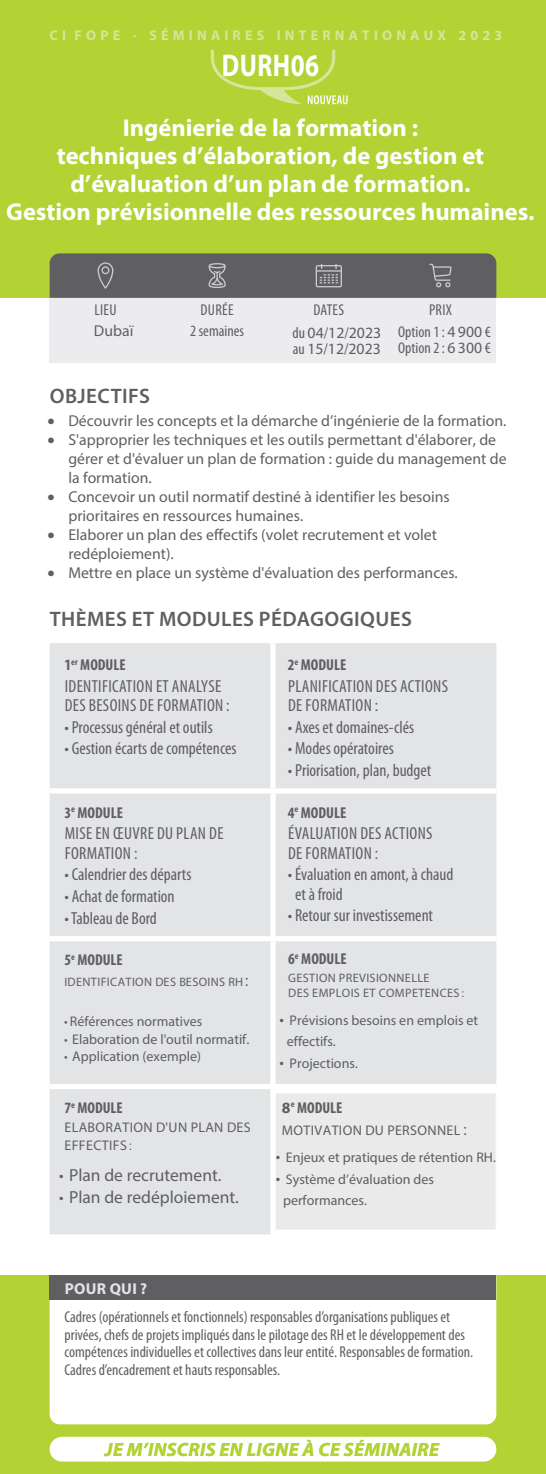
<style>
.page{position:relative;width:546px;height:1474px;background:#fff}
.page>*{position:absolute;margin:0;border:0;box-sizing:border-box;transform-origin:0 0}
.t1{font:700 31.5px "Myriad Pro";letter-spacing:.02em;color:#fff;scale:.8 1}
.t2{font:700 24.5px/28px "Myriad Pro";color:#fff;text-align:center}
.t3{font:600 21px "Myriad Pro";letter-spacing:.02em;color:#5f5f62}
.t4{font:italic 700 19.25px "Myriad Pro";letter-spacing:.02em;color:#b3d234}
.t5{font:condensed 17.5px/19.2px "Myriad Pro";color:#5f5f62}
.t6{font:condensed 17.5px/19.2px "Myriad Pro";letter-spacing:.02em;color:#5f5f62}
.t7{font:17.5px "Myriad Pro";color:#5f5f62}
.t8{font:15.75px/18.9px "Myriad Pro";color:#5f5f62}
.t9{font:condensed 15.75px/17.5px "Myriad Pro";color:#5f5f62;text-align:center}
.t10{font:700 condensed 15.75px "Myriad Pro";color:#5f5f62}
.t11{font:700 15.75px "Myriad Pro";letter-spacing:.02em;color:#e3e4e6}
.t12{font:14px/21px "Myriad Pro";color:#5f5f62}
.t13{font:14px/18.6px "Myriad Pro";letter-spacing:.025em;color:#5f5f62}
.t14{font:700 14px "Myriad Pro";letter-spacing:.3em;color:#d7e59a}
.t15{font:12.25px/15.6px "Myriad Pro";letter-spacing:.03em;color:#5f5f62}
.s1{font-stretch:normal}
.s2{font-stretch:condensed}
.s3{font-stretch:condensed;font-size:17.5px}
</style>
<div class="page">
<div style="left:0;top:1275px;width:546px;height:198px;background:#b3d234"></div>
<div style="left:50px;top:298px;width:446px;height:64px;background:#ececee"></div>
<div style="left:50px;top:1300px;width:446px;height:124px;background:#fff"></div>
<div style="left:0;top:0;width:546px;height:298px;background:#b3d234"></div>
<svg style="left:50px;top:253px;width:446px;height:45px;background:#636464"></svg>
<div style="left:50px;top:1275px;width:446px;height:25px;background:#5f5f62"></div>
<div style="left:50px;top:643px;width:446px;height:591px;background:#e3e4e6"></div>
<div style="left:270px;top:643px;width:5px;height:145px;background:#fff"></div>
<div style="left:50px;top:788px;width:223px;height:5px;background:#fff"></div>
<div style="left:273px;top:788px;width:223px;height:5px;background:#fff"></div>
<div style="left:270px;top:793px;width:5px;height:143px;background:#fff"></div>
<div style="left:50px;top:936px;width:223px;height:5px;background:#fff"></div>
<div style="left:273px;top:936px;width:223px;height:5px;background:#fff"></div>
<div style="left:270px;top:941px;width:5px;height:142px;background:#fff"></div>
<div style="left:50px;top:1083px;width:223px;height:6px;background:#fff"></div>
<div style="left:273px;top:1083px;width:223px;height:6px;background:#fff"></div>
<div style="left:270px;top:1089px;width:5px;height:145px;background:#fff"></div>
<div style="left:50px;top:1436px;width:446px;height:25px;background:#fff;border-radius:12px"></div>
<svg style="left:211px;top:50px;width:136px;height:54px"></svg>
<p class="t14" style="left:50px;top:26px;width:454px">CI FOPE - SÉMINAIRES INTERNATIONAUX 2023</p>
<h1 class="t1" style="left:222px;top:45px;width:123px">DURH06</h1>
<h2 class="t2" style="left:6px;top:113px;width:530px">Ingénierie de la formation :<br>techniques d’élaboration, de gestion et d’évaluation d’un plan de formation.<br>Gestion prévisionnelle des ressources humaines.</h2>
<p class="t9" style="left:94px;top:301px;width:24px">LIEU</p>
<p class="t8" style="left:94px;top:321px;width:41px">Dubaï</p>
<p class="t9" style="left:190px;top:299px;width:55px;line-height:21.7px">DURÉE<br>2 semaines</p>
<p class="t9" style="left:292px;top:298px;width:90px;line-height:23.8px;text-align:left;text-indent:21px">DATES<br>du <span class="s1">04</span>/<span class="s1">12</span>/<span class="s1">2023</span></p>
<p class="t8" style="left:293px;top:339px;width:89px"><span class="s2">au</span> 15<span class="s2">/</span>12<span class="s2">/</span>2023</p>
<p class="t9" style="left:398px;top:298px;width:94px;line-height:22.4px">PRIX<br>Option 1 : <span class="s1">4 900</span> €</p>
<p class="t9" style="left:398px;top:340px;width:94px">Option 2 : <span class="s1">6 300</span> €</p>
<h3 class="t3" style="left:50px;top:384px;width:102px">OBJECTIFS</h3>
<p class="t8" style="left:47px;top:411px;width:460px">• Découvrir les concepts et la démarche d’ingénierie de la formation.</p>
<p class="t8" style="left:68px;top:430px;width:439px;text-indent:-21px">• S'approprier les techniques et les outils permettant d'élaborer, de gérer et d'évaluer un plan de formation : guide du management de la formation.</p>
<p class="t8" style="left:68px;top:487px;width:383px;text-indent:-21px">• Concevoir un outil normatif destiné à identifier les besoins prioritaires en ressources humaines.</p>
<p class="t8" style="left:68px;top:525px;width:370px;text-indent:-21px">• Elaborer un plan des effectifs (volet recrutement et volet redéploiement).</p>
<p class="t8" style="left:47px;top:563px;width:412px">• Mettre en place un système d'évaluation des performances.</p>
<h3 class="t3" style="left:50px;top:607px;width:363px">THÈMES ET MODULES PÉDAGOGIQUES</h3>
<p class="t10" style="left:64px;top:654px;width:63px">1<sup>er</sup> MODULE</p>
<p class="t6" style="left:65px;top:676px;width:166px">IDENTIFICATION ET ANALYSE<br>DES BESOINS DE FORMATION :</p>
<p class="t5" style="left:64px;top:717px;width:150px">• Processus général et outils</p>
<p class="t5" style="left:64px;top:739px;width:174px">• Gestion écarts de compétences</p>
<p class="t10" style="left:64px;top:802px;width:60px">3<sup>e</sup> MODULE</p>
<p class="t6" style="left:65px;top:824px;width:160px">MISE EN ŒUVRE DU PLAN DE<br>FORMATION :</p>
<p class="t5" style="left:64px;top:865px;width:128px">• Calendrier des départs</p>
<p class="t5" style="left:64px;top:887px;width:112px">• Achat de formation</p>
<p class="t5" style="left:64px;top:908px;width:94px">• Tableau de Bord</p>
<p class="t10" style="left:64px;top:949px;width:60px">5<sup>e</sup> MODULE</p>
<p class="t15" style="left:64px;top:973px;width:186px">IDENTIFICATION DES BESOINS RH <span class="s3">:</span></p>
<p class="t12" style="left:64px;top:1010px;width:140px"><span class="s2">•</span> Références normatives</p>
<p class="t12" style="left:64px;top:1028px;width:186px"><span class="s2">•</span> Elaboration de l'outil normatif.</p>
<p class="t12" style="left:64px;top:1045px;width:138px"><span class="s2">•</span> Application (exemple)</p>
<p class="t10" style="left:64px;top:1097px;width:60px">7<sup>e</sup> MODULE</p>
<p class="t13" style="left:64px;top:1117px;width:187px">ELABORATION D'UN PLAN DES<br>EFFECTIFS <span class="s2">:</span></p>
<p class="t7" style="left:59px;top:1164px;width:164px"><span class="s2">•</span> Plan de recrutement.</p>
<p class="t7" style="left:59px;top:1186px;width:181px"><span class="s2">•</span> Plan de redéploiement.</p>
<p class="t10" style="left:288px;top:654px;width:60px">2<sup>e</sup> MODULE</p>
<p class="t6" style="left:288px;top:676px;width:161px">PLANIFICATION DES ACTIONS<br>DE FORMATION :</p>
<p class="t5" style="left:288px;top:717px;width:128px">• Axes et domaines-clés</p>
<p class="t5" style="left:288px;top:739px;width:107px">• Modes opératoires</p>
<p class="t5" style="left:288px;top:761px;width:145px">• Priorisation, plan, budget</p>
<p class="t10" style="left:288px;top:802px;width:60px">4<sup>e</sup> MODULE</p>
<p class="t6" style="left:288px;top:824px;width:146px">ÉVALUATION DES ACTIONS<br>DE FORMATION :</p>
<p class="t5" style="left:295px;top:865px;width:160px;text-indent:-7px">• Évaluation en amont, à chaud et à froid</p>
<p class="t5" style="left:288px;top:906px;width:147px">• Retour sur investissement</p>
<p class="t10" style="left:288px;top:949px;width:60px">6<sup>e</sup> MODULE</p>
<p class="t15" style="left:288px;top:969px;width:177px">GESTION PREVISIONNELLE<br>DES EMPLOIS ET COMPETENCES <span class="s2">:</span></p>
<p class="t12" style="left:287px;top:1009px;width:193px;text-indent:-7px"><span class="s3">•</span> Prévisions besoins en emplois et effectifs.</p>
<p class="t12" style="left:279px;top:1052px;width:80px"><span class="s3">•</span> Projections.</p>
<p class="t10" style="left:282px;top:1097px;width:62px"><span class="s1">8</span><sup>e</sup> MODULE</p>
<p class="t13" style="left:282px;top:1120px;width:186px">MOTIVATION DU PERSONNEL <span class="s3">:</span></p>
<p class="t12" style="left:276px;top:1146px;width:221px"><span class="s3">•</span> Enjeux et pratiques de rétention RH.</p>
<p class="t12" style="left:283px;top:1168px;width:152px;text-indent:-7px"><span class="s3">•</span> Système d’évaluation des performances.</p>
<p class="t11" style="left:65px;top:1278px;width:84px">POUR QUI ?</p>
<p class="t9" style="left:64px;top:1308px;width:410px;text-align:left">Cadres (opérationnels et fonctionnels) responsables d’organisations publiques et privées, chefs de projets impliqués dans le pilotage des RH et le développement des compétences individuelles et collectives dans leur entité. Responsables de formation.<br>Cadres d’encadrement et hauts responsables.</p>
<p class="t4" style="left:105px;top:1437px;width:335px">JE M’INSCRIS EN LIGNE À CE SÉMINAIRE</p>
</div>
